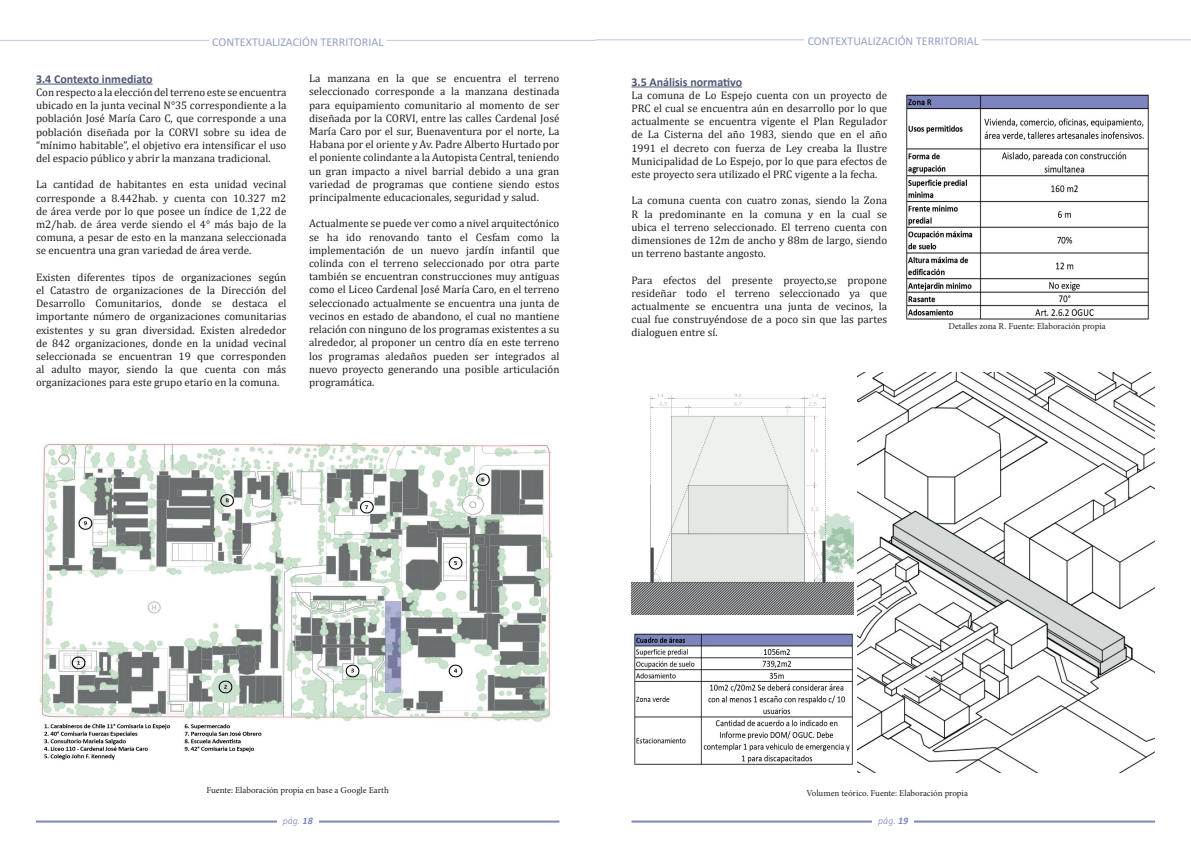
<style>
.page{position:relative;width:1191px;height:842px;background:#fff}
.page>*{position:absolute;margin:0;border:0;box-sizing:border-box;transform-origin:0 0}
.t1{font:12px "Calibri";color:#7b85bc}
.t2{font:700 12px "Calibri";color:#505875}
.t3{font:11px/13.2px "Cambria Math";color:#231f20;text-align:justify}
.t4{font:italic 300 10px "Calibri";color:#7b85bc}
.t5{font:9px "Minion Pro";color:#231f20}
.s1{font-weight:700}
</style>
<div class="page">
<hr style="left:36px;top:820px;width:523px;height:2px;background:#7b85bc">
<hr style="left:631px;top:820px;width:524px;height:2px;background:#7b85bc">
<div style="left:277px;top:816px;width:41px;height:11px;background:#fff"></div>
<div style="left:872px;top:816px;width:41px;height:11px;background:#fff"></div>
<img style="left:39px;top:443px;width:514px;height:317px">
<hr style="left:36px;top:84px;width:117px;height:1px;background:#505875">
<svg style="left:386px;top:602px;width:15px;height:91px"></svg>
<hr style="left:0;top:40px;width:209px;height:1px;background:#7b85bc">
<hr style="left:386px;top:40px;width:209px;height:1px;background:#7b85bc">
<img style="left:857px;top:373px;width:298px;height:400px">
<hr style="left:631px;top:87px;width:111px;height:1px;background:#505875">
<img style="left:906px;top:94px;width:243px;height:226px">
<img style="left:631px;top:393px;width:222px;height:221px">
<img style="left:634px;top:633px;width:219px;height:132px">
<hr style="left:595px;top:40px;width:209px;height:1px;background:#7b85bc">
<hr style="left:982px;top:40px;width:209px;height:1px;background:#7b85bc">
<p class="t1" style="left:212px;top:33px;width:173px">CONTEXTUALIZACIÓN TERRITORIAL</p>
<p class="t2" style="left:36px;top:70px;width:118px">3.4 Contexto inmediato</p>
<p class="t3" style="left:36px;top:86px;width:252px">Con respecto a la elección del terreno este se encuentra ubicado en la junta vecinal N°35 correspondiente a la población José María Caro C, que corresponde a una población diseñada por la CORVI sobre su idea de “mínimo habitable”, el objetivo era intensificar el uso del espacio público y abrir la manzana tradicional.</p>
<p class="t3" style="left:36px;top:178px;width:252px">La cantidad de habitantes en esta unidad vecinal corresponde a 8.442hab. y cuenta con 10.327 m2 de área verde por lo que posee un índice de 1,22 de m2/hab. de área verde siendo el 4° más bajo de la comuna, a pesar de esto en la manzana seleccionada se encuentra una gran variedad de área verde.</p>
<p class="t3" style="left:36px;top:270px;width:252px">Existen diferentes tipos de organizaciones según el Catastro de organizaciones de la Dirección del Desarrollo Comunitarios, donde se destaca el importante número de organizaciones comunitarias existentes y su gran diversidad. Existen alrededor de 842 organizaciones, donde en la unidad vecinal seleccionada se encuentran 19 que corresponden al adulto mayor, siendo la que cuenta con más organizaciones para este grupo etario en la comuna.</p>
<p class="t3" style="left:309px;top:72px;width:252px">La manzana en la que se encuentra el terreno seleccionado corresponde a la manzana destinada para equipamiento comunitario al momento de ser diseñada por la CORVI, entre las calles Cardenal José María Caro por el sur, Buenaventura por el norte, La Habana por el oriente y Av. Padre Alberto Hurtado por el poniente colindante a la Autopista Central, teniendo un gran impacto a nivel barrial debido a una gran variedad de programas que contiene siendo estos principalmente educacionales, seguridad y salud.</p>
<p class="t3" style="left:309px;top:217px;width:252px">Actualmente se puede ver como a nivel arquitectónico se ha ido renovando tanto el Cesfam como la implementación de un nuevo jardín infantil que colinda con el terreno seleccionado por otra parte también se encuentran construcciones muy antiguas como el Liceo Cardenal José María Caro, en el terreno seleccionado actualmente se encuentra una junta de vecinos en estado de abandono, el cual no mantiene relación con ninguno de los programas existentes a su alrededor, al proponer un centro día en este terreno los programas aledaños pueden ser integrados al nuevo proyecto generando una posible articulación programática.</p>
<p class="t1" style="left:807px;top:33px;width:173px">CONTEXTUALIZACIÓN TERRITORIAL</p>
<p class="t2" style="left:631px;top:73px;width:112px">3.5 Análisis normativo</p>
<p class="t3" style="left:631px;top:88px;width:257px">La comuna de Lo Espejo cuenta con un proyecto de PRC el cual se encuentra aún en desarrollo por lo que actualmente se encuentra vigente el Plan Regulador de La Cisterna del año 1983, siendo que en el año 1991 el decreto con fuerza de Ley creaba la Ilustre Municipalidad de Lo Espejo, por lo que para efectos de este proyecto sera utilizado el PRC vigente a la fecha.</p>
<p class="t3" style="left:631px;top:194px;width:257px">La comuna cuenta con cuatro zonas, siendo la Zona R la predominante en la comuna y en la cual se ubica el terreno seleccionado. El terreno cuenta con dimensiones de 12m de ancho y 88m de largo, siendo un terreno bastante angosto.</p>
<p class="t3" style="left:631px;top:273px;width:257px">Para efectos del presente proyecto,se propone resideñar todo el terreno seleccionado ya que actualmente se encuentra una junta de vecinos, la cual fue construyéndose de a poco sin que las partes dialoguen entre sí.</p>
<p class="t5" style="left:948px;top:321px;width:159px">Detalles zona R. Fuente: Elaboración propia</p>
<p class="t5" style="left:207px;top:784px;width:184px">Fuente: Elaboración propia en base a Google Earth</p>
<p class="t5" style="left:806px;top:787px;width:163px">Volumen teórico. Fuente: Elaboración propia</p>
<p class="t4" style="left:283px;top:814px;width:32px">pág. <span class="s1">18</span></p>
<p class="t4" style="left:878px;top:814px;width:32px">pág. <span class="s1">19</span></p>
</div>
